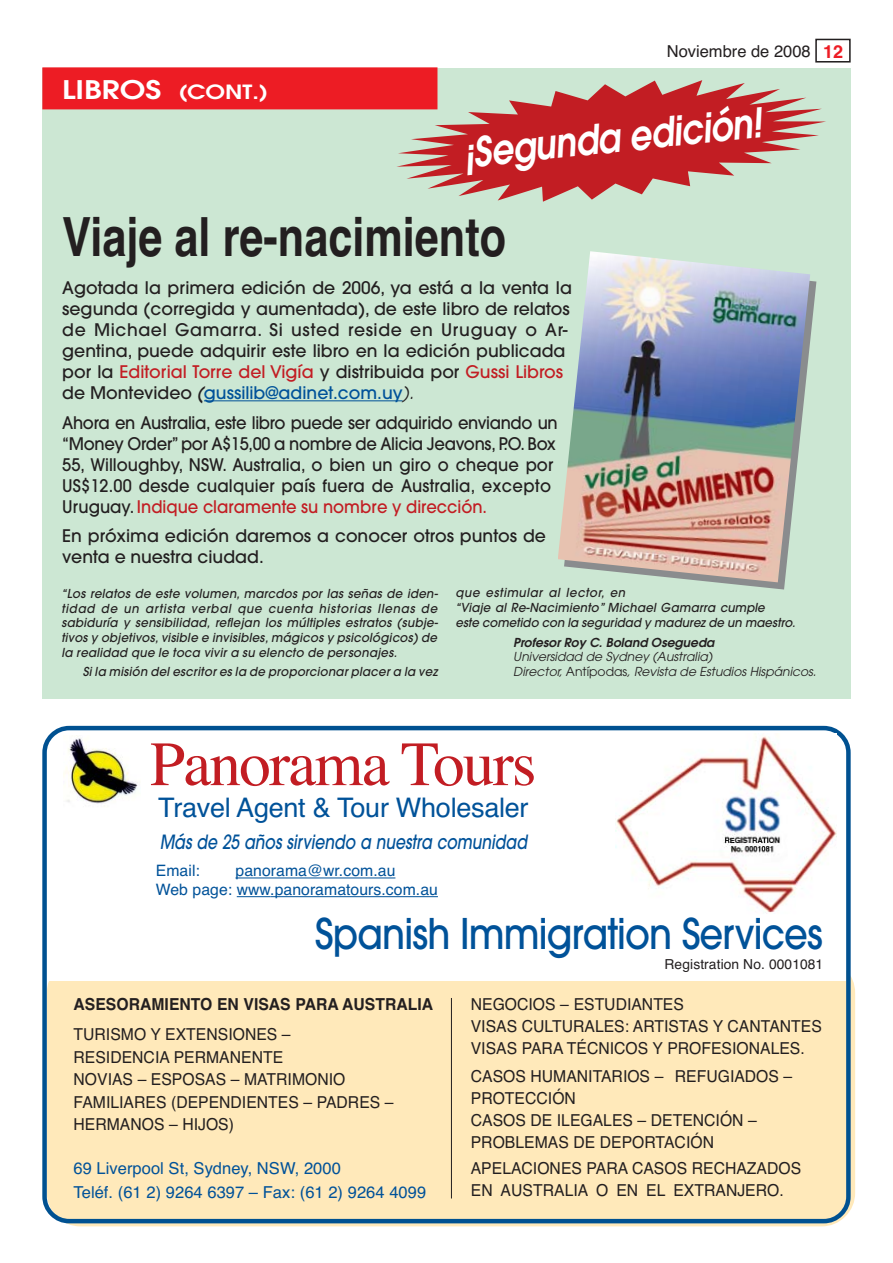
<style>
.page{position:relative;width:893px;height:1263px;background:#fff}
.page>*{position:absolute;margin:0;border:0;box-sizing:border-box;transform-origin:0 0}
.t1{font:63px "Times";letter-spacing:-.03em;color:#c21d23}
.t2{font:700 54px "Helvetica";color:#231f20;scale:.8 1}
.t3{font:500 42px "Avant Garde";letter-spacing:-.02em;color:#005299;scale:.88 1}
.t4{font:italic 600 40.5px "Avant Garde";color:#fff;scale:.85 1}
.t5{font:27px "Helvetica";letter-spacing:-.01em;color:#005299}
.t6{font:italic 500 19.5px "Avant Garde";color:#005299;scale:.8 1}
.t7{font:600 19.5px "Avant Garde";color:#fff;scale:1.2 1}
.t8{font:500 17.25px/21px "Avant Garde";color:#231f20}
.t9{font:500 17.25px/21px "Avant Garde";color:#231f20;scale:.95 1}
.t10{font:16.5px/21.9px "Helvetica";letter-spacing:.005em;color:#231f20;scale:.95 1}
.t11{font:16.5px/24px "Helvetica";letter-spacing:.005em;color:#005299}
.t12{font:700 16.5px "Helvetica";letter-spacing:.005em;color:#231f20;scale:.95 1}
.t13{font:16.5px "Helvetica";letter-spacing:.005em;color:#231f20}
.t14{font:15.75px/18.8px "Helvetica";letter-spacing:.005em;color:#005299}
.t15{font:italic 500 15px/18px "Avant Garde";color:#231f20;scale:.9 1}
.t16{font:13.8px "Helvetica";letter-spacing:.005em;color:#231f20}
.t17{font:italic 500 12.3px/14.7px "Avant Garde";letter-spacing:.02em;color:#231f20;text-align:justify;scale:.96 1}
.t18{font:italic 12.3px/14.7px "Avant Garde";color:#231f20}
.t19{font:italic 600 12.3px "Avant Garde";color:#231f20}
.s1{font-size:25.5px}
.s2{font-weight:700;font-size:18px;color:#ed1c24}
.s3{color:#c21d23}
.s4{font-style:italic}
.s5{color:#005299}
.s6{font-weight:400;font-style:italic}
.s7{font-style:normal}
</style>
<div class="page">
<div style="left:815px;top:39px;width:35px;height:24px;border:2px solid #231f20"></div>
<div style="left:42px;top:68px;width:808px;height:630px;background:#cce7d3"></div>
<svg style="left:396px;top:80px;width:430px;height:122px;fill:#c21d23"></svg>
<hr style="left:204px;top:400px;width:198px;height:1px;background:#005299">
<svg style="left:713px;top:281px;width:103px;height:309px"></svg>
<div style="left:42px;top:67px;width:395px;height:42px;background:#ed1c24"></div>
<svg style="left:42px;top:725px;width:810px;height:501px"></svg>
<img style="left:64px;top:735px;width:76px;height:73px">
<hr style="left:235px;top:878px;width:104px;height:1px;background:#005299">
<hr style="left:339px;top:878px;width:56px;height:1px;background:#005299">
<hr style="left:237px;top:896px;width:33px;height:1px;background:#005299">
<hr style="left:270px;top:896px;width:168px;height:1px;background:#005299">
<hr style="left:451px;top:998px;width:1px;height:200px;background:#231f20">
<div style="left:47px;top:950px;width:798px;height:30px;background:#fff"></div>
<img style="left:615px;top:734px;width:221px;height:181px">
<img style="left:558px;top:251px;width:252px;height:331px">
<h3 class="t7" style="left:62px;top:85px;width:173px"><span class="s1">LIBROS</span> (CONT.)</h3>
<h3 class="t13" style="left:666px;top:45px;width:178px">Noviembre de 2008 <span class="s2">12</span></h3>
<h3 class="t4" style="left:462px;top:138px;width:353px;rotate:-6deg">¡Segunda edición!</h3>
<h2 class="t2" style="left:62px;top:217px;width:556px">Viaje al re-nacimiento</h2>
<p class="t8" style="left:62px;top:279px;width:511px">Agotada la primera edición de 2006, ya está a la venta la segunda (corregida y aumentada), de este libro de relatos de Michael Gamarra. Si usted reside en Uruguay o Ar&shy;gentina, puede adquirir este libro en la edición publicada por la <span class="s3">Editorial Torre del Vigía</span> y distribuida por <span class="s3">Gussi Libros </span>de Montevideo <span class="s4">(</span><span class="s5">gussilib@adinet.com.uy</span><span class="s6">).</span></p>
<p class="t9" style="left:62px;top:413px;width:523px">Ahora en Australia, este libro puede ser adquirido enviando un “Money Order” por A$15,00 a nombre de Alicia Jeavons, P.O. Box 55, Willoughby, NSW. Australia, o bien un giro o cheque por US$12.00 desde cualquier país fuera de Australia, excepto Uruguay. <span class="s3">Indique claramente su nombre y dirección.</span></p>
<h3 class="t8" style="left:62px;top:527px;width:485px">En próxima edición daremos a conocer otros puntos de venta e nuestra ciudad.</h3>
<p class="t17" style="left:61px;top:587px;width:395px">“Los relatos de este volumen, marcdos por las señas de iden&shy;tidad de un artista verbal que cuenta historias llenas de sabiduría y sensibilidad, reflejan los múltiples estratos (subje&shy;tivos y objetivos,visible e invisibles,mágicos y psicológicos) de la realidad que le toca vivir a su elencto de personajes.</p>
<p class="t17" style="left:83px;top:665px;width:373px">Si la misión del escritor es la de proporcionar placer a la vez</p>
<p class="t17" style="left:455px;top:587px;width:357px;text-align:left">que estimular al lector, en<br>“Viaje al Re-Nacimiento” Michael Gamarra cumple<br>este cometido con la seguridad y madurez de un maestro.</p>
<p class="t19" style="left:513px;top:638px;width:204px">Profesor Roy C. Boland Osegueda</p>
<p class="t18" style="left:513px;top:651px;width:306px">Universidad de Sydney (Australia)<br>Director, <span class="s7">A n t íp o d a s</span> , Revista de Estudios Hispánicos.</p>
<h1 class="t1" style="left:150px;top:741px;width:388px">Panorama Tours</h1>
<h3 class="t5" style="left:158px;top:797px;width:372px">Travel Agent &amp; Tour Wholesaler</h3>
<h3 class="t6" style="left:160px;top:834px;width:464px">Más de 25 años sirviendo a nuestra comunidad</h3>
<p class="t14" style="left:156px;top:863px;width:46px">Email:</p>
<p class="t14" style="left:156px;top:863px;width:283px;text-indent:80px">panorama@wr.com.au<br>Web page: www.panoramatours.com.au</p>
<h3 class="t3" style="left:315px;top:918px;width:578px">Spanish Immigration Services</h3>
<p class="t16" style="left:664px;top:959px;width:160px">Registration No. 0001081</p>
<h3 class="t12" style="left:74px;top:998px;width:380px">ASESORAMIENTO EN VISAS PARA AUSTRALIA</h3>
<h3 class="t10" style="left:74px;top:1025px;width:338px;line-height:22.5px">TURISMO Y EXTENSIONES –<br>RESIDENCIA PERMANENTE<br>NOVIAS – ESPOSAS – MATRIMONIO<br>FAMILIARES (DEPENDIENTES – PADRES –<br>HERMANOS – HIJOS)</h3>
<h3 class="t11" style="left:73px;top:1158px;width:354px">69 Liverpool St, Sydney, NSW, 2000<br>Teléf. (61 2) 9264 6397 – Fax: (61 2) 9264 4099</h3>
<h3 class="t10" style="left:471px;top:995px;width:371px">NEGOCIOS – ESTUDIANTES<br>VISAS CULTURALES: ARTISTAS Y CANTANTES<br>VISAS PARA TÉCNICOS Y PROFESIONALES.</h3>
<h3 class="t10" style="left:471px;top:1067px;width:340px">CASOS HUMANITARIOS – REFUGIADOS –<br>PROTECCIÓN<br>CASOS DE ILEGALES – DETENCIÓN –<br>PROBLEMAS DE DEPORTACIÓN</h3>
<h3 class="t10" style="left:471px;top:1159px;width:349px">APELACIONES PARA CASOS RECHAZADOS<br>EN AUSTRALIA O EN EL EXTRANJERO.</h3>
<p class="t15" style="left:455px;top:1155px;width:441px">Y eso es todo por hoy, queridos amigos. Os deseo un venturoso 2008,en elque se hagan realidad vuestros sueños</p>
</div>
